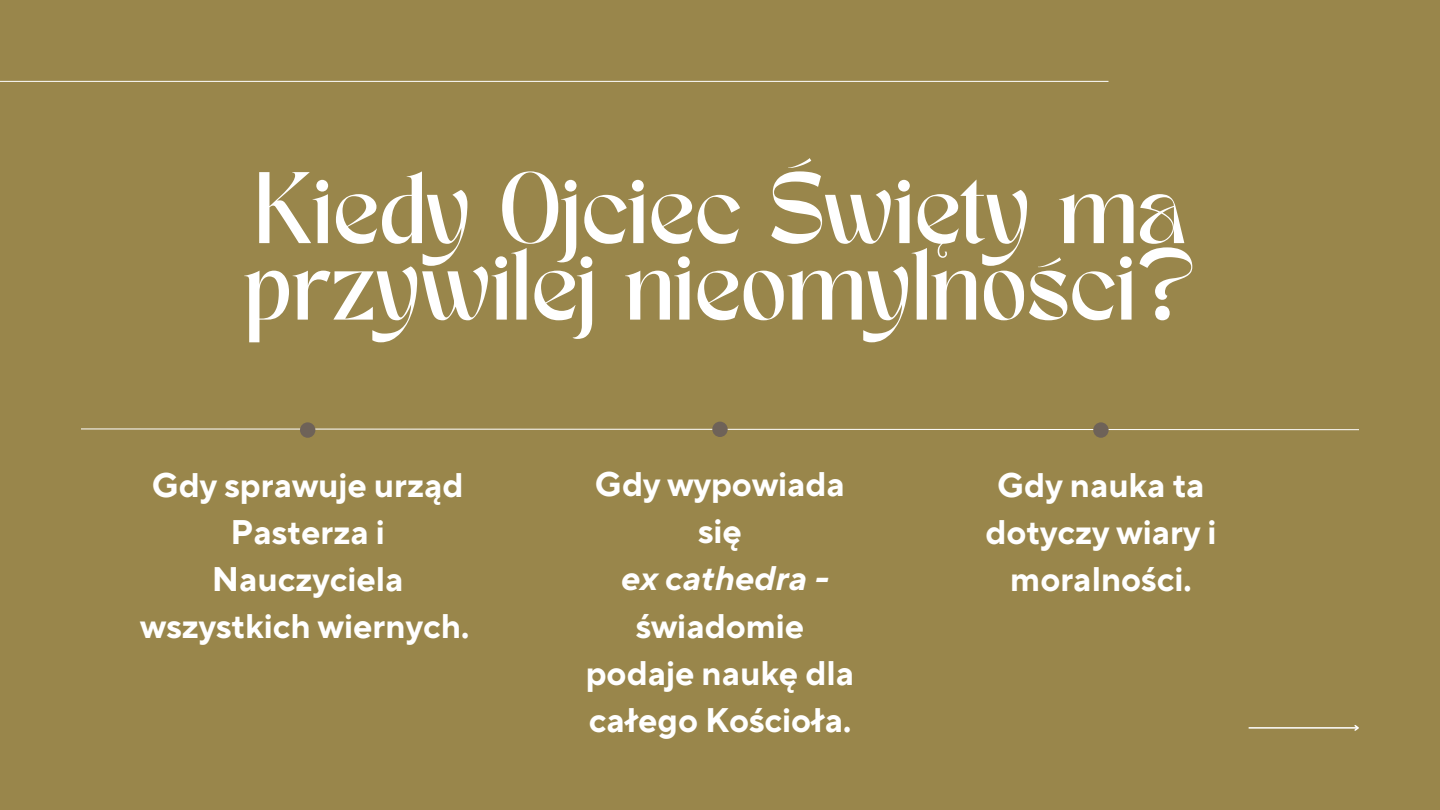
<style>
.page{position:relative;width:1440px;height:810px;background:#99864b}
.page>*{position:absolute;margin:0;border:0;box-sizing:border-box;transform-origin:0 0}
.t1{font:71px/76.5px "TAN MERINGUE";color:#fff}
.t2{font:700 34px/47.2px "TT Norms Pro";color:#fff;text-align:center}
.t3{font:italic 700 34px "TT Norms Pro";color:#fff}
</style>
<div class="page">
<hr style="left:0;top:81px;width:1109px;height:1px;background:#fff">
<hr style="left:1249px;top:727px;width:109px;height:2px;background:#fff">
<svg style="left:1353px;top:725px;width:6px;height:6px"></svg>
<svg style="left:81px;top:428px;width:1278px;height:2px"></svg>
<div style="left:300px;top:422px;width:15px;height:16px;background:#6e6258;border-radius:50%"></div>
<div style="left:712px;top:422px;width:16px;height:15px;background:#6e6258;border-radius:50%"></div>
<div style="left:1093px;top:422px;width:16px;height:16px;background:#6e6258;border-radius:50%"></div>
<h1 class="t1" style="left:244px;top:181px;width:953px">Kiedy Ojciec Święty ma przywilej nieomylności?</h1>
<p class="t2" style="left:140px;top:462px;width:331px">Gdy sprawuje urząd<br>Pasterza i<br>Nauczyciela wszystkich wiernych.</p>
<p class="t2" style="left:595px;top:462px;width:252px">Gdy wypowiada się</p>
<p class="t3" style="left:620px;top:558px;width:210px">ex cathedra -</p>
<p class="t2" style="left:586px;top:604px;width:270px">świadomie podaje naukę dla całego Kościoła.</p>
<p class="t2" style="left:985px;top:462px;width:233px">Gdy nauka ta dotyczy wiary i moralności.</p>
</div>
